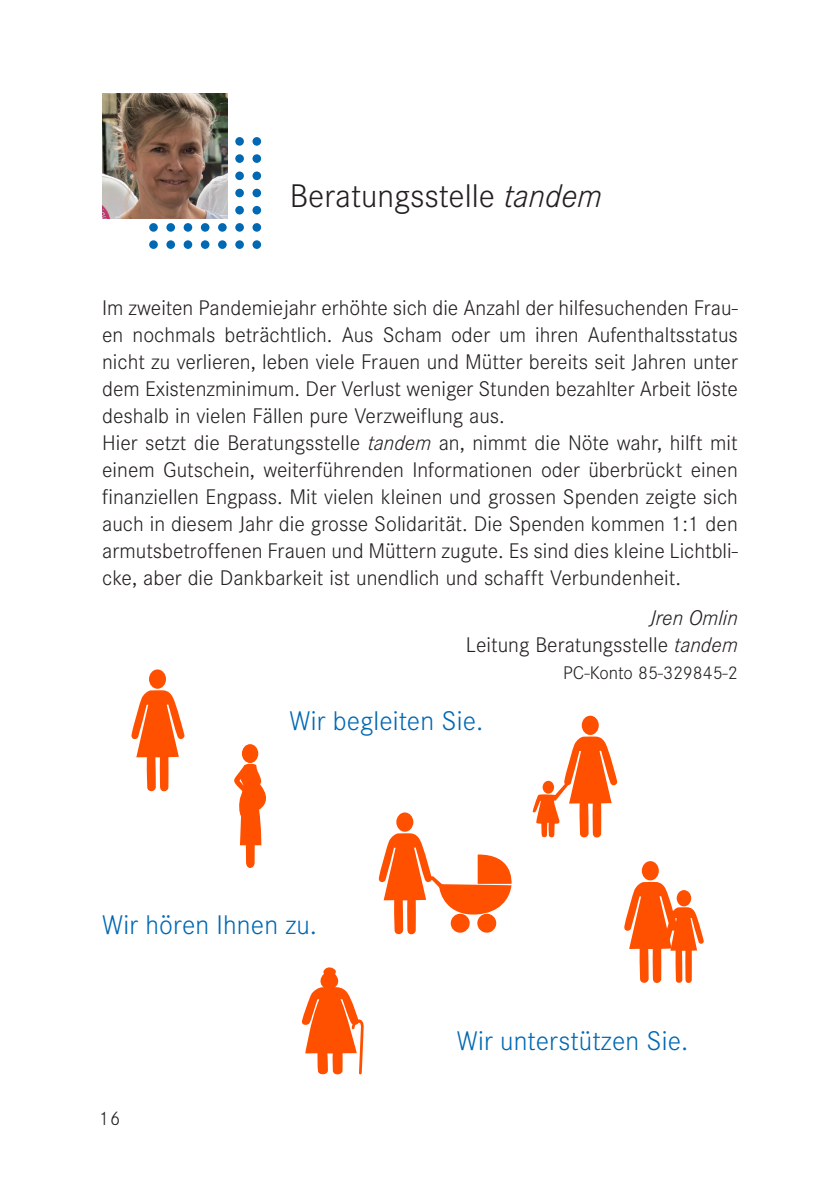
<style>
.page{position:relative;width:840px;height:1191px;background:#fff}
.page>*{position:absolute;margin:0;border:0;box-sizing:border-box;transform-origin:0 0}
.t1{font:300 34px "Corporate S";color:#231f20}
.t2{font:300 28px "Corporate S";letter-spacing:.005em;color:#0168b3}
.t3{font:300 22px/27px "Corporate S";color:#231f20}
.t4{font:300 20px "Corporate S";color:#231f20}
.t5{font:300 19px "Corporate S";color:#231f20}
.s1{font-style:italic}
</style>
<div class="page">
<div style="left:149px;top:240px;width:9px;height:9px;background:#0168b3;border-radius:50%"></div>
<div style="left:149px;top:223px;width:9px;height:9px;background:#0168b3;border-radius:50%"></div>
<div style="left:166px;top:240px;width:9px;height:9px;background:#0168b3;border-radius:50%"></div>
<div style="left:166px;top:223px;width:9px;height:9px;background:#0168b3;border-radius:50%"></div>
<div style="left:183px;top:240px;width:9px;height:9px;background:#0168b3;border-radius:50%"></div>
<svg style="left:183px;top:223px;width:9px;height:9px"></svg>
<div style="left:201px;top:240px;width:8px;height:9px;background:#0168b3;border-radius:50%"></div>
<div style="left:201px;top:223px;width:8px;height:9px;background:#0168b3;border-radius:50%"></div>
<div style="left:218px;top:240px;width:8px;height:9px;background:#0168b3;border-radius:50%"></div>
<div style="left:218px;top:223px;width:8px;height:9px;background:#0168b3;border-radius:50%"></div>
<div style="left:235px;top:240px;width:9px;height:9px;background:#0168b3;border-radius:50%"></div>
<div style="left:235px;top:223px;width:9px;height:9px;background:#0168b3;border-radius:50%"></div>
<div style="left:235px;top:206px;width:9px;height:8px;background:#0168b3;border-radius:50%"></div>
<div style="left:235px;top:189px;width:9px;height:8px;background:#0168b3;border-radius:50%"></div>
<div style="left:235px;top:171px;width:9px;height:9px;background:#0168b3;border-radius:50%"></div>
<div style="left:235px;top:154px;width:9px;height:9px;background:#0168b3;border-radius:50%"></div>
<div style="left:235px;top:137px;width:9px;height:9px;background:#0168b3;border-radius:50%"></div>
<div style="left:252px;top:240px;width:9px;height:9px;background:#0168b3;border-radius:50%"></div>
<div style="left:252px;top:223px;width:9px;height:9px;background:#0168b3;border-radius:50%"></div>
<div style="left:252px;top:206px;width:9px;height:8px;background:#0168b3;border-radius:50%"></div>
<div style="left:252px;top:189px;width:9px;height:8px;background:#0168b3;border-radius:50%"></div>
<div style="left:252px;top:171px;width:9px;height:9px;background:#0168b3;border-radius:50%"></div>
<div style="left:252px;top:154px;width:9px;height:9px;background:#0168b3;border-radius:50%"></div>
<div style="left:252px;top:137px;width:9px;height:9px;background:#0168b3;border-radius:50%"></div>
<img style="left:102px;top:94px;width:125px;height:124px">
<div style="left:149px;top:669px;width:17px;height:19px;background:#ff5000;border-radius:50%"></div>
<svg style="left:131px;top:690px;width:54px;height:102px"></svg>
<div style="left:581px;top:715px;width:17px;height:20px;background:#ff5000;border-radius:50%"></div>
<svg style="left:532px;top:736px;width:85px;height:102px"></svg>
<svg style="left:301px;top:967px;width:62px;height:108px"></svg>
<div style="left:242px;top:744px;width:16px;height:19px;background:#ff5000;border-radius:50%"></div>
<svg style="left:234px;top:762px;width:32px;height:106px"></svg>
<div style="left:396px;top:812px;width:17px;height:19px;background:#ff5000;border-radius:50%"></div>
<svg style="left:378px;top:833px;width:134px;height:102px"></svg>
<div style="left:641px;top:861px;width:17px;height:19px;background:#ff5000;border-radius:50%"></div>
<svg style="left:624px;top:882px;width:80px;height:101px"></svg>
<h1 class="t1" style="left:290px;top:174px;width:313px">Beratungsstelle <span class="s1">tandem</span></h1>
<p class="t3" style="left:102px;top:293px;width:637px">Im zweiten Pandemiejahr erhöhte sich die Anzahl der hilfesuchenden Frau&shy;en nochmals beträchtlich. Aus Scham oder um ihren Aufenthaltsstatus nicht zu verlieren, leben viele Frauen und Mütter bereits seit Jahren unter dem Existenzminimum. Der Verlust weniger Stunden bezahlter Arbeit löste deshalb in vielen Fällen pure Verzweiflung aus.<br>Hier setzt die Beratungsstelle <span class="s1">tandem</span> an, nimmt die Nöte wahr, hilft mit einem Gutschein, weiterführenden Informationen oder überbrückt einen finanziellen Engpass. Mit vielen kleinen und grossen Spenden zeigte sich auch in diesem Jahr die grosse Solidarität. Die Spenden kommen 1:1 den armutsbetroffenen Frauen und Müttern zugute. Es sind dies kleine Lichtbli&shy;cke, aber die Dankbarkeit ist unendlich und schafft Verbundenheit.</p>
<p class="t3" style="left:465px;top:603px;width:273px;text-align:right"><span class="s1">Jren Omlin<br></span>Leitung Beratungsstelle <span class="s1">tandem</span></p>
<p class="t5" style="left:563px;top:660px;width:176px">PC-Konto 85-329845-2</p>
<p class="t2" style="left:289px;top:703px;width:195px">Wir begleiten Sie.</p>
<p class="t2" style="left:102px;top:907px;width:216px">Wir hören Ihnen zu.</p>
<p class="t4" style="left:99px;top:1105px;width:22px">16</p>
<p class="t2" style="left:456px;top:1022px;width:233px">Wir unterstützen Sie.</p>
</div>
